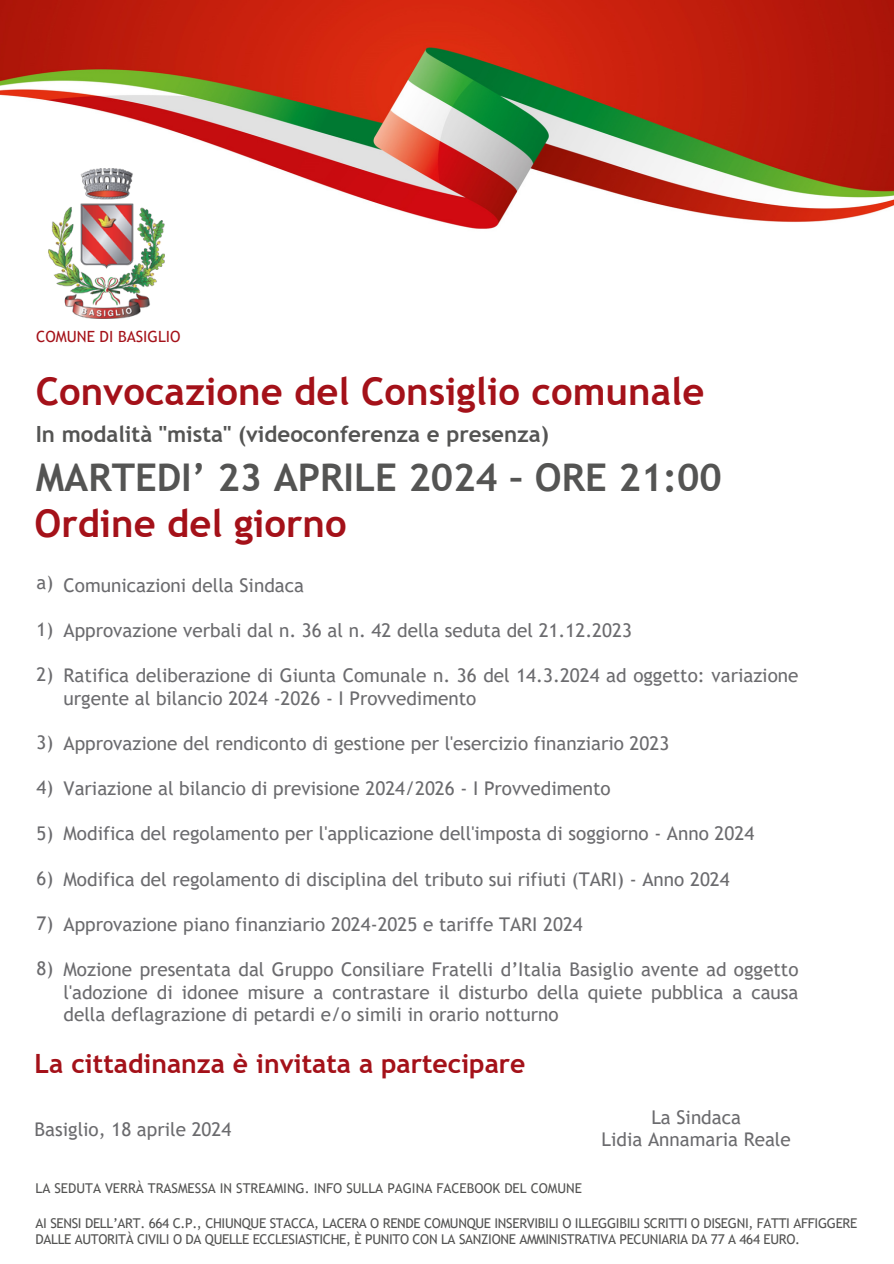
<style>
.page{position:relative;width:894px;height:1264px;background:#fff}
.page>*{position:absolute;margin:0;border:0;box-sizing:border-box;transform-origin:0 0}
.t1{font:700 38.25px "Trebuchet MS";color:#a41119}
.t2{font:700 38.25px "Trebuchet MS";color:#545453}
.t3{font:700 26.55px "Trebuchet MS";color:#a41119}
.t4{font:700 22.2px "Trebuchet MS";color:#545453}
.t5{font:18.9px/22.6px "Trebuchet MS";color:#6b6b6e;text-align:center}
.t6{font:18.75px "Trebuchet MS";color:#6b6b6e}
.t7{font:15.45px "Trebuchet MS";color:#a41119}
.t8{font:13.5px/15.9px "Trebuchet MS";letter-spacing:-.025em;color:#545453}
.t9{font:13.5px "Trebuchet MS";color:#545453}
</style>
<div class="page">
<img style="left:0;top:0;width:893px;height:229px">
<img style="left:48px;top:168px;width:116px;height:150px">
<p class="t7" style="left:36px;top:327px;width:146px">COMUNE DI BASIGLIO</p>
<h4 class="t1" style="left:36px;top:369px;width:669px">Convocazione del Consiglio comunale</h4>
<h4 class="t4" style="left:36px;top:421px;width:514px">In modalità "mista" (videoconferenza e presenza)</h4>
<h4 class="t2" style="left:36px;top:455px;width:687px">MARTEDI’ 23 APRILE 2024 – ORE 21:00</h4>
<p class="t1" style="left:35px;top:501px;width:313px">Ordine del giorno</p>
<p class="t6" style="left:37px;top:571px;width:18px">a)</p>
<h4 class="t5" style="left:37px;top:618px;width:18px">1)</h4>
<h4 class="t5" style="left:37px;top:663px;width:18px">2)</h4>
<h4 class="t5" style="left:37px;top:731px;width:18px">3)</h4>
<h4 class="t5" style="left:37px;top:776px;width:18px">4)</h4>
<p class="t5" style="left:37px;top:821px;width:18px">5)</p>
<h4 class="t5" style="left:37px;top:866px;width:18px">6)</h4>
<h4 class="t5" style="left:37px;top:912px;width:18px">7)</h4>
<h4 class="t5" style="left:37px;top:957px;width:18px">8)</h4>
<h4 class="t5" style="left:64px;top:573px;width:242px">Comunicazioni della Sindaca</h4>
<h4 class="t5" style="left:64px;top:618px;width:569px">Approvazione verbali dal n. 36 al n. 42 della seduta del 21.12.2023</h4>
<h4 class="t5" style="left:64px;top:664px;width:736px;text-align:left">Ratifica deliberazione di Giunta Comunale n. 36 del 14.3.2024 ad oggetto: variazione urgente al bilancio 2024 -2026 - I Provvedimento</h4>
<h4 class="t5" style="left:64px;top:731px;width:607px">Approvazione del rendiconto di gestione per l'esercizio finanziario 2023</h4>
<h4 class="t5" style="left:64px;top:777px;width:548px">Variazione al bilancio di previsione 2024/2026 - I Provvedimento</h4>
<h2 class="t5" style="left:64px;top:822px;width:692px">Modifica del regolamento per l'applicazione dell'imposta di soggiorno - Anno 2024</h2>
<h4 class="t5" style="left:64px;top:867px;width:667px">Modifica del regolamento di disciplina del tributo sui rifiuti (TARI) - Anno 2024</h4>
<h4 class="t5" style="left:64px;top:912px;width:520px">Approvazione piano finanziario 2024-2025 e tariffe TARI 2024</h4>
<p class="t5" style="left:64px;top:958px;width:736px;text-align:justify">Mozione presentata dal Gruppo Consiliare Fratelli d’Italia Basiglio avente ad oggetto l'adozione di idonee misure a contrastare il disturbo della quiete pubblica a causa della deflagrazione di petardi e/o simili in orario notturno</p>
<h1 class="t3" style="left:35px;top:1047px;width:492px">La cittadinanza è invitata a partecipare</h1>
<h3 class="t5" style="left:35px;top:1117px;width:198px">Basiglio, 18 aprile 2024</h3>
<h1 class="t5" style="left:601px;top:1105px;width:191px">La Sindaca<br>Lidia Annamaria Reale</h1>
<h4 class="t9" style="left:36px;top:1180px;width:548px">LA SEDUTA VERRÀ TRASMESSA IN STREAMING. INFO SULLA PAGINA FACEBOOK DEL COMUNE</h4>
<h4 class="t8" style="left:36px;top:1215px;width:823px">AI SENSI DELL’ART. 664 C.P., CHIUNQUE STACCA, LACERA O RENDE COMUNQUE INSERVIBILI O ILLEGGIBILI SCRITTI O DISEGNI, FATTI AFFIGGERE<br>DALLE AUTORITÀ CIVILI O DA QUELLE ECCLESIASTICHE, È PUNITO CON LA SANZIONE AMMINISTRATIVA PECUNIARIA DA 77 A 464 EURO.</h4>
</div>
